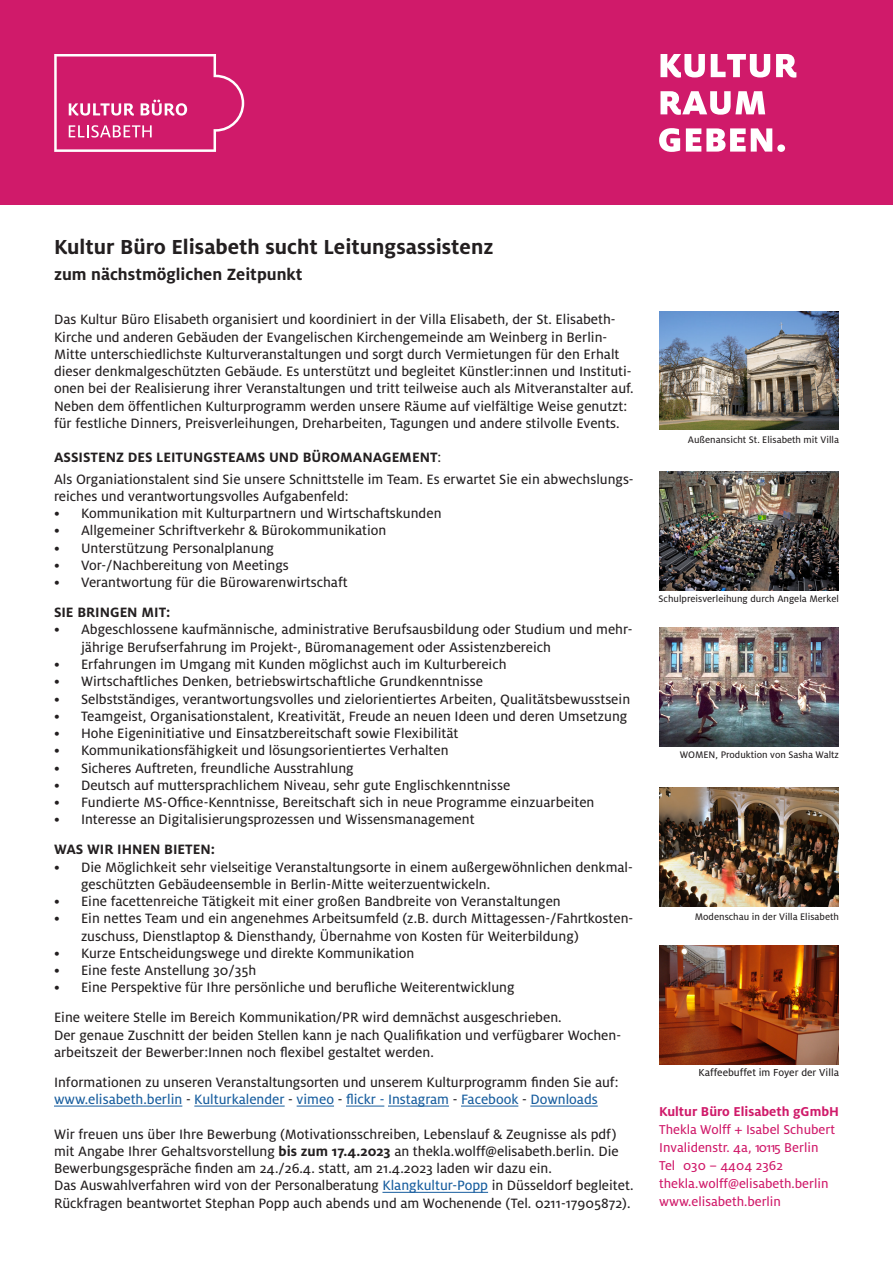
<style>
.page{position:relative;width:893px;height:1263px;background:#fff}
.page>*{position:absolute;margin:0;border:0;box-sizing:border-box;transform-origin:0 0}
.t1{font:700 22.5px "Milo";color:#231f20}
.t2{font:700 18px "Milo";color:#231f20}
.t3{font:15px/17.2px "Milo Text";color:#231f20}
.t4{font:700 15px "Milo";color:#231f20}
.t5{font:14.25px/18px "Milo Text";color:#d01a6a}
.t6{font:700 14.25px "Milo";color:#d01a6a}
.t7{font:11.25px "Milo LF Text";color:#231f20}
.t8{font:10.5px "Milo LF Text";color:#231f20}
.s1{font-family:"Milo Text";font-weight:400}
.s2{color:#175d9e}
.s3{font-family:"Milo";font-weight:700}
</style>
<div class="page">
<hr style="left:54px;top:1106px;width:128px;height:1px;background:#175d9e">
<hr style="left:194px;top:1106px;width:91px;height:1px;background:#175d9e">
<hr style="left:297px;top:1106px;width:37px;height:1px;background:#175d9e">
<hr style="left:346px;top:1106px;width:38px;height:1px;background:#175d9e">
<hr style="left:388px;top:1106px;width:61px;height:1px;background:#175d9e">
<hr style="left:461px;top:1106px;width:57px;height:1px;background:#175d9e">
<hr style="left:530px;top:1106px;width:68px;height:1px;background:#175d9e">
<hr style="left:382px;top:1192px;width:106px;height:1px;background:#175d9e">
<div style="left:0;top:0;width:893px;height:204px;background:#d01a6a"></div>
<svg style="left:54px;top:54px;width:190px;height:98px"></svg>
<svg style="left:659px;top:128px;width:126px;height:24px"></svg>
<svg style="left:660px;top:91px;width:105px;height:24px"></svg>
<svg style="left:660px;top:54px;width:136px;height:24px"></svg>
<img style="left:659px;top:312px;width:180px;height:118px">
<img style="left:659px;top:471px;width:180px;height:120px">
<img style="left:659px;top:627px;width:180px;height:120px">
<img style="left:659px;top:945px;width:180px;height:120px">
<img style="left:659px;top:787px;width:180px;height:120px">
<h1 class="t1" style="left:54px;top:234px;width:441px">Kultur Büro Elisabeth sucht Leitungsassistenz</h1>
<p class="t2" style="left:54px;top:264px;width:250px">zum nächstmöglichen Zeitpunkt</p>
<p class="t3" style="left:54px;top:311px;width:581px">Das Kultur Büro Elisabeth organisiert und koordiniert in der Villa Elisabeth, der St. Elisabeth-Kirche und anderen Gebäuden der Evangelischen Kirchengemeinde am Weinberg in Berlin-Mitte unterschiedlichste Kulturveranstaltungen und sorgt durch Vermietungen für den Erhalt dieser denkmalgeschützten Gebäude. Es unterstützt und begleitet Künstler:innen und Instituti&shy;onen bei der Realisierung ihrer Veranstaltungen und tritt teilweise auch als Mitveranstalter auf.<br>Neben dem öffentlichen Kulturprogramm werden unsere Räume auf vielfältige Weise genutzt: für festliche Dinners, Preisverleihungen, Dreharbeiten, Tagungen und andere stilvolle Events.</p>
<p class="t4" style="left:54px;top:449px;width:389px">ASSISTENZ DES LEITUNGSTEAMS UND BÜROMANAGEMENT<span class="s1">:</span></p>
<p class="t3" style="left:54px;top:470px;width:581px">Als Organiationstalent sind Sie unsere Schnittstelle im Team. Es erwartet Sie ein abwechslungs&shy;reiches und verantwortungsvolles Aufgabenfeld:</p>
<p class="t3" style="left:54px;top:505px;width:389px">• Kommunikation mit Kulturpartnern und Wirtschaftskunden</p>
<p class="t3" style="left:54px;top:522px;width:334px">• Allgemeiner Schriftverkehr &amp; Bürokommunikation</p>
<p class="t3" style="left:54px;top:539px;width:222px">• Unterstützung Personalplanung</p>
<p class="t3" style="left:54px;top:556px;width:236px">• Vor-/Nachbereitung von Meetings</p>
<p class="t3" style="left:54px;top:574px;width:295px">• Verantwortung für die Bürowarenwirtschaft</p>
<p class="t4" style="left:54px;top:604px;width:118px">SIE BRINGEN MIT:</p>
<p class="t3" style="left:81px;top:621px;width:553px;text-indent:-27px">• Abgeschlossene kaufmännische, administrative Berufsausbildung oder Studium und mehr&shy;jährige Berufserfahrung im Projekt-, Büromanagement oder Assistenzbereich</p>
<p class="t3" style="left:54px;top:655px;width:454px">• Erfahrungen im Umgang mit Kunden möglichst auch im Kulturbereich</p>
<p class="t3" style="left:54px;top:673px;width:431px">• Wirtschaftliches Denken, betriebswirtschaftliche Grundkenntnisse</p>
<p class="t3" style="left:54px;top:690px;width:578px">• Selbstständiges, verantwortungsvolles und zielorientiertes Arbeiten, Qualitätsbewusstsein</p>
<p class="t3" style="left:54px;top:707px;width:575px">• Teamgeist, Organisationstalent, Kreativität, Freude an neuen Ideen und deren Umsetzung</p>
<p class="t3" style="left:54px;top:724px;width:406px">• Hohe Eigeninitiative und Einsatzbereitschaft sowie Flexibilität</p>
<p class="t3" style="left:54px;top:742px;width:396px">• Kommunikationsfähigkeit und lösungsorientiertes Verhalten</p>
<p class="t3" style="left:54px;top:759px;width:301px">• Sicheres Auftreten, freundliche Ausstrahlung</p>
<p class="t3" style="left:54px;top:776px;width:458px">• Deutsch auf muttersprachlichem Niveau, sehr gute Englischkenntnisse</p>
<p class="t3" style="left:54px;top:793px;width:542px">• Fundierte MS-Office-Kenntnisse, Bereitschaft sich in neue Programme einzuarbeiten</p>
<p class="t3" style="left:54px;top:811px;width:422px">• Interesse an Digitalisierungsprozessen und Wissensmanagement</p>
<p class="t4" style="left:54px;top:841px;width:163px">WAS WIR IHNEN BIETEN:</p>
<p class="t3" style="left:81px;top:858px;width:553px;text-indent:-27px">• Die Möglichkeit sehr vielseitige Veranstaltungsorte in einem außergewöhnlichen denkmal&shy;geschützten Gebäudeensemble in Berlin-Mitte weiterzuentwickeln.</p>
<p class="t3" style="left:54px;top:892px;width:508px">• Eine facettenreiche Tätigkeit mit einer großen Bandbreite von Veranstaltungen</p>
<p class="t3" style="left:81px;top:910px;width:554px;text-indent:-27px">• Ein nettes Team und ein angenehmes Arbeitsumfeld (z.B. durch Mittagessen-/Fahrtkosten&shy;zuschuss, Dienstlaptop &amp; Diensthandy, Übernahme von Kosten für Weiterbildung)</p>
<p class="t3" style="left:54px;top:944px;width:362px">• Kurze Entscheidungswege und direkte Kommunikation</p>
<p class="t3" style="left:54px;top:961px;width:204px">• Eine feste Anstellung 30/35h</p>
<p class="t3" style="left:54px;top:972px;width:509px;line-height:30px">• Eine Perspektive für Ihre persönliche und berufliche Weiterentwicklung<br>Eine weitere Stelle im Bereich Kommunikation/PR wird demnächst ausgeschrieben.</p>
<p class="t3" style="left:54px;top:1026px;width:569px">Der genaue Zuschnitt der beiden Stellen kann je nach Qualifikation und verfügbarer Wochen&shy;arbeitszeit der Bewerber:Innen noch flexibel gestaltet werden.</p>
<p class="t3" style="left:54px;top:1073px;width:566px">Informationen zu unseren Veranstaltungsorten und unserem Kulturprogramm finden Sie auf: <span class="s2">www.elisabeth.berlin</span> - <span class="s2">Kulturkalender</span> - <span class="s2">vimeo</span> - <span class="s2">flickr - Instagram</span> - <span class="s2">Facebook</span> - <span class="s2">Downloads</span></p>
<p class="t3" style="left:54px;top:1125px;width:581px">Wir freuen uns über Ihre Bewerbung (Motivationsschreiben, Lebenslauf &amp; Zeugnisse als pdf) mit Angabe Ihrer Gehaltsvorstellung <span class="s3">bis zum 17.4.2023</span> an thekla.wolff@elisabeth.berlin. Die Bewerbungsgespräche finden am 24./26.4. statt, am 21.4.2023 laden wir dazu ein.<br>Das Auswahlverfahren wird von der Personalberatung <span class="s2">Klangkultur-Popp</span> in Düsseldorf begleitet.<br>Rückfragen beantwortet Stephan Popp auch abends und am Wochenende (Tel. 0211-17905872).</p>
<p class="t8" style="left:688px;top:433px;width:153px">Außenansicht St. Elisabeth mit Villa</p>
<p class="t8" style="left:659px;top:593px;width:182px">Schulpreisverleihung durch Angela Merkel</p>
<p class="t8" style="left:680px;top:748px;width:161px">WOMEN, Produktion von Sasha Waltz</p>
<p class="t8" style="left:695px;top:911px;width:146px">Modenschau in der Villa Elisabeth</p>
<p class="t7" style="left:699px;top:1066px;width:142px">Kaffeebuffet im Foyer der Villa</p>
<p class="t6" style="left:659px;top:1103px;width:181px">Kultur Büro Elisabeth gGmbH</p>
<p class="t5" style="left:659px;top:1120px;width:177px">Thekla Wolff + Isabel Schubert<br>Invalidenstr. 4a, 10115 Berlin<br>Tel 030 – 4404 2362 thekla.wolff@elisabeth.berlin www.elisabeth.berlin</p>
</div>
